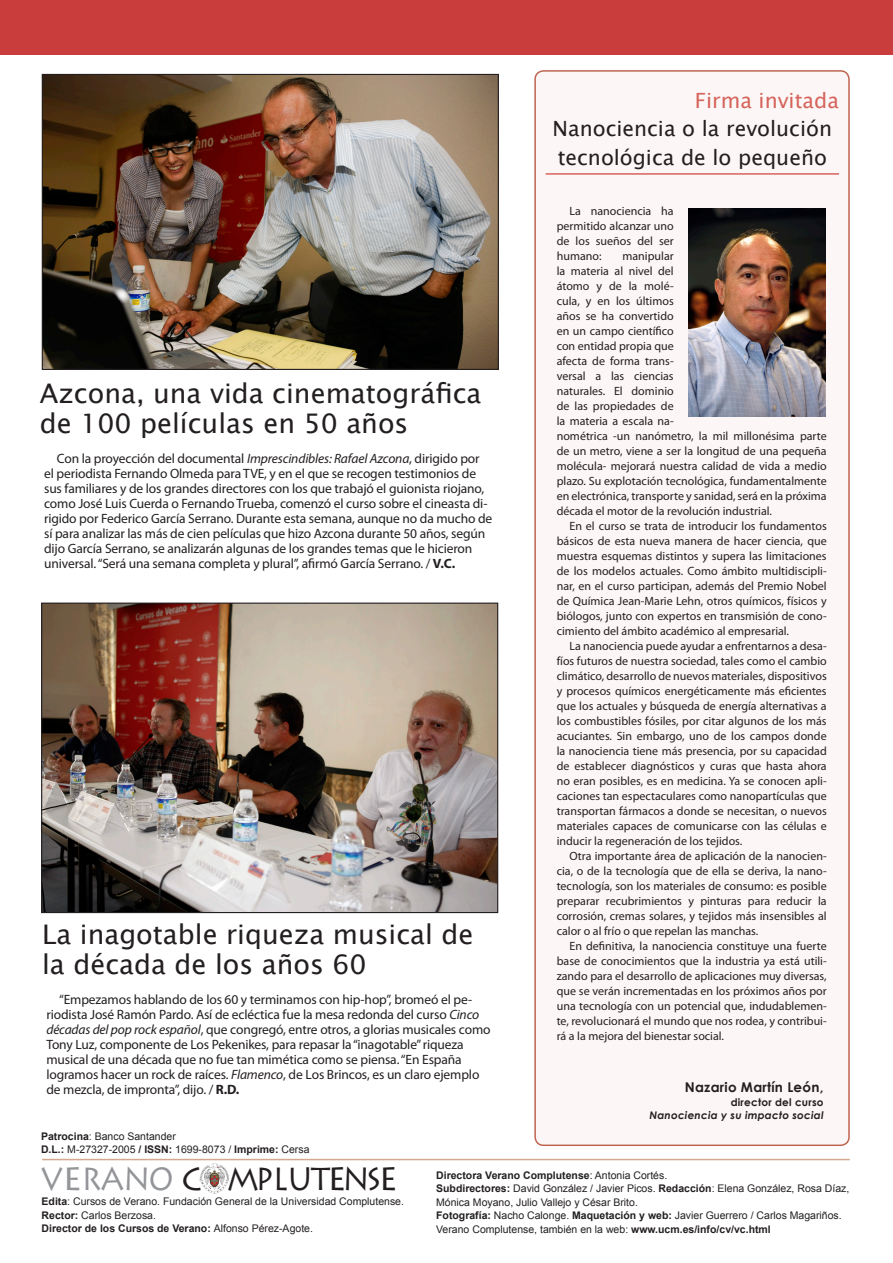
<style>
.page{position:relative;width:893px;height:1263px;background:#fff}
.page>*{position:absolute;margin:0;border:0;box-sizing:border-box;transform-origin:0 0}
.TITULAR{font:31.95px "Lithos Pro";letter-spacing:-.03em;color:#231f20;scale:.96 1}
.Texto_general_contra{font:27px/30px "Lucida Sans Unicode";color:#231f20}
.Tema_Firma_invitada{font:21px/28.5px "Lucida Sans Unicode";color:#231f20}
.Firma_invitada_Contr{font:21px "Lucida Sans Unicode";color:#d5645c}
.Texto_general_pagina{font:13.5px/15px "Myriad Pro";letter-spacing:-.01em;color:#231f20}
.Cargo_Firma_Invitada{font:700 13.5px "Century Gothic";letter-spacing:.02em;color:#231f20}
.Texto_general_firma{font:12px/15px "Myriad Pro";color:#231f20;text-align:justify}
.t1{font:10.5px/13.5px "Arial";color:#231f20}
.t2{font:700 10.5px "Arial";color:#231f20}
.Cargo_Firma_Invitada-2{font:italic 700 10.5px "Century Gothic";letter-spacing:.02em;color:#231f20}
.Cargo_Firma_Invitada-3{font:700 10.5px "Century Gothic";letter-spacing:.02em;color:#231f20}
.s1{font-style:italic}
.s2{font-weight:700}
.s3{color:#939598}
.s4{font-weight:400}
</style>
<div class="page">
<hr style="left:42px;top:1159px;width:808px;height:1px;background:#d5a78e">
<div style="left:535px;top:71px;width:314px;height:1074px;background:#fcf7f6;border-radius:9px"></div>
<div style="left:534px;top:70px;width:316px;height:1076px;border:2px solid #bf644f;border-radius:9px"></div>
<div style="left:0;top:0;width:893px;height:54px;background:#c93d3c"></div>
<img style="left:199px;top:1163px;width:29px;height:31px">
<hr style="left:546px;top:173px;width:293px;height:2px;background:#d5645c">
<img style="left:688px;top:208px;width:138px;height:208px">
<img style="left:44px;top:76px;width:453px;height:292px">
<div style="left:42px;top:74px;width:457px;height:296px;border:1px solid #231f20"></div>
<img style="left:43px;top:605px;width:453px;height:306px">
<div style="left:41px;top:603px;width:457px;height:310px;border:1px solid #231f20"></div>
<p class="Texto_general_contra" style="left:40px;top:379px;width:443px">Azcona, una vida cinematográfica de 100 películas en 50 años</p>
<p class="Texto_general_pagina" style="left:44px;top:451px;width:450px;text-indent:13px">Con la proyección del documental <span class="s1">Imprescindibles: Rafael Azcona</span>, dirigido por el periodista Fernando Olmeda para TVE, y en el que se recogen testimonios de sus familiares y de los grandes directores con los que trabajó el guionista riojano, como José Luis Cuerda o Fernando Trueba, comenzó el curso sobre el cineasta di&shy;rigido por Federico García Serrano. Durante esta semana, aunque no da mucho de sí para analizar las más de cien películas que hizo Azcona durante 50 años, según dijo García Serrano, se analizarán algunas de los grandes temas que le hicieron universal. “Será una semana completa y plural”, afirmó García Serrano. / <span class="s2">V.C.</span></p>
<p class="Texto_general_contra" style="left:42px;top:919px;width:433px">La inagotable riqueza musical de la década de los años 60</p>
<p class="Texto_general_pagina" style="left:46px;top:991px;width:446px;text-indent:13px">“Empezamos hablando de los 60 y terminamos con hip-hop”, bromeó el pe&shy;riodista José Ramón Pardo. Así de ecléctica fue la mesa redonda del curso <span class="s1">Cinco décadas del pop rock español</span>, que congregó, entre otros, a glorias musicales como Tony Luz, componente de Los Pekenikes, para repasar la “inagotable” riqueza musical de una década que no fue tan mimética como se piensa. “En España logramos hacer un rock de raíces. <span class="s1">Flamenco</span>, de Los Brincos, es un claro ejemplo de mezcla, de impronta”, dijo. / <span class="s2">R.D.</span></p>
<p class="t1" style="left:41px;top:1129px;width:136px"><span class="s2">Patrocina</span>: Banco Santander</p>
<p class="t1" style="left:41px;top:1143px;width:270px"><span class="s2">D.L.:</span> M-27327-2005 <span class="s2">/ ISSN:</span> 1699-8073 / <span class="s2">Imprime:</span> Cersa</p>
<p class="Firma_invitada_Contr" style="left:695px;top:84px;width:146px">Firma invitada</p>
<p class="Tema_Firma_invitada" style="left:553px;top:114px;width:281px">Nanociencia o la revolución tecnológica de lo pequeño</p>
<p class="Texto_general_firma" style="left:557px;top:203px;width:119px;text-indent:13px">La nanociencia ha permitido alcanzar uno de los sueños del ser humano:</p>
<p class="Texto_general_firma" style="left:557px;top:248px;width:272px;text-align:left;text-indent:66px">manipular<br>la materia al nivel del<br>átomo y de la molé-<br>cula, y en los últimos<br>años se ha convertido<br>en un campo científico<br>con entidad propia que<br>afecta de forma trans-<br>versal a las ciencias<br>naturales. El dominio<br>de las propiedades de<br>la materia a escala na-<br>nométrica -un nanómetro, la mil millonésima parte de un metro, viene a ser la longitud de una pequeña molécula- mejorará nuestra calidad de vida a medio plazo. Su explotación tecnológica, fundamentalmente en electrónica, transporte y sanidad, será en la próxima década el motor de la revolución industrial.</p>
<p class="Texto_general_firma" style="left:557px;top:518px;width:272px;text-indent:13px">En el curso se trata de introducir los fundamentos básicos de esta nueva manera de hacer ciencia, que muestra esquemas distintos y supera las limitaciones de los modelos actuales. Como ámbito multidiscipli&shy;nar, en el curso participan, además del Premio Nobel de Química Jean-Marie Lehn, otros químicos, físicos y biólogos, junto con expertos en transmisión de cono&shy;cimiento del ámbito académico al empresarial.</p>
<p class="Texto_general_firma" style="left:557px;top:638px;width:272px;text-indent:13px">La nanociencia puede ayudar a enfrentarnos a desa&shy;fíos futuros de nuestra sociedad, tales como el cambio climático, desarrollo de nuevos materiales, dispositivos y procesos químicos energéticamente más eficientes que los actuales y búsqueda de energía alternativas a los combustibles fósiles, por citar algunos de los más acuciantes. Sin embargo, uno de los campos donde la nanociencia tiene más presencia, por su capacidad de establecer diagnósticos y curas que hasta ahora no eran posibles, es en medicina. Ya se conocen apli&shy;caciones tan espectaculares como nanopartículas que transportan fármacos a donde se necesitan, o nuevos materiales capaces de comunicarse con las células e inducir la regeneración de los tejidos.</p>
<p class="Texto_general_firma" style="left:557px;top:848px;width:272px;text-indent:13px">Otra importante área de aplicación de la nanocien&shy;cia, o de la tecnología que de ella se deriva, la nano&shy;tecnología, son los materiales de consumo: es posible preparar recubrimientos y pinturas para reducir la corrosión, cremas solares, y tejidos más insensibles al calor o al frío o que repelan las manchas.</p>
<p class="Texto_general_firma" style="left:557px;top:938px;width:271px;text-indent:13px">En definitiva, la nanociencia constituye una fuerte base de conocimientos que la industria ya está utili&shy;zando para el desarrollo de aplicaciones muy diversas, que se verán incrementadas en los próximos años por una tecnología con un potencial que, indudablemen&shy;te, revolucionará el mundo que nos rodea, y contribui&shy;rá a la mejora del bienestar social.</p>
<p class="Cargo_Firma_Invitada" style="left:685px;top:1077px;width:140px">Nazario Martín León,</p>
<p class="Cargo_Firma_Invitada-3" style="left:731px;top:1094px;width:94px">director del curso</p>
<p class="Cargo_Firma_Invitada-2" style="left:649px;top:1107px;width:176px">Nanociencia y su impacto social</p>
<p class="TITULAR" style="left:41px;top:1160px;width:373px"><span class="s3">VERANO</span> C MPLUTENSE</p>
<p class="t1" style="left:42px;top:1195px;width:364px"><span class="s2">Edita</span>: Cursos de Verano. Fundación General de la Universidad Complutense.</p>
<p class="t1" style="left:42px;top:1208px;width:116px"><span class="s2">Rector:</span> Carlos Berzosa.</p>
<p class="t2" style="left:42px;top:1221px;width:273px">Director de los Cursos de Verano: <span class="s4">Alfonso Pérez-Agote.</span></p>
<p class="t2" style="left:436px;top:1168px;width:233px">Directora Verano Complutense<span class="s4">: Antonia Cortés.</span></p>
<p class="t1" style="left:436px;top:1182px;width:415px"><span class="s2">Subdirectores:</span> David González / Javier Picos. <span class="s2">Redacción</span>: Elena González, Rosa Díaz,<br>Mónica Moyano, Julio Vallejo y César Brito.</p>
<p class="t1" style="left:436px;top:1209px;width:407px"><span class="s2">Fotografía:</span> Nacho Calonge. <span class="s2">Maquetación y web:</span> Javier Guerrero / Carlos Magariños.</p>
<p class="t1" style="left:436px;top:1222px;width:336px">Verano Complutense, también en la web: <span class="s2">www.ucm.es/info/cv/vc.html</span></p>
</div>
